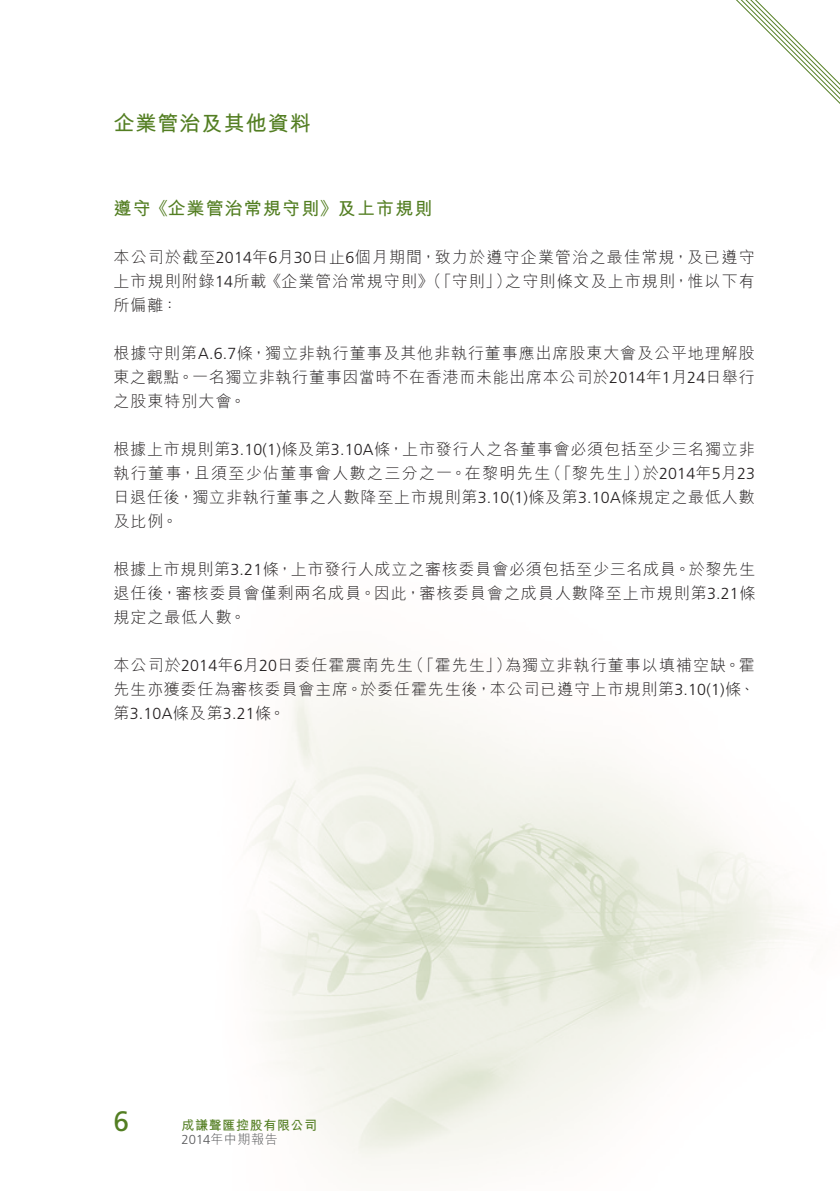
<style>
.page{position:relative;width:840px;height:1191px;background:#fff}
.page>*{position:absolute;margin:0;border:0;box-sizing:border-box;transform-origin:0 0}
.t1{font:28px "Frutiger LT Std";color:#537e22}
.t2{font:700 21px "M Hei HK";letter-spacing:.05em;color:#537e22}
.Heading_1{font:700 18px "M Hei HK";letter-spacing:.065em;color:#537e22}
.Body_Text{font:300 16px/24px "M Hei HK";letter-spacing:.06em;color:#231f20;text-align:justify}
.t3{font:700 13px "M Hei HK";letter-spacing:.045em;color:#537e22}
.t4{font:300 13px "M Hei HK";letter-spacing:.045em;color:#57585a}
.s1{font-family:"Frutiger LT Std"}
</style>
<div class="page">
<img style="left:249px;top:683px;width:548px;height:488px">
<svg style="left:736px;top:0;width:103px;height:103px"></svg>
<p class="t2" style="left:113px;top:108px;width:199px">企業管治及其他資料</p>
<p class="Heading_1" style="left:113px;top:195px;width:320px">遵守《企業管治常規守則》及上市規則</p>
<p class="Body_Text" style="left:113px;top:244px;width:642px">本公司於截至<span class="s1">2014</span>年<span class="s1">6</span>月<span class="s1">30</span>日止<span class="s1">6</span>個月期間，致力於遵守企業管治之最佳常規，及已遵守上市規則附錄<span class="s1">14</span>所載《企業管治常規守則》（「守則」）之守則條文及上市規則，惟以下有所偏離：</p>
<p class="Body_Text" style="left:113px;top:340px;width:642px">根據守則第<span class="s1">A.6.7</span>條，獨立非執行董事及其他非執行董事應出席股東大會及公平地理解股東之觀點。一名獨立非執行董事因當時不在香港而未能出席本公司於<span class="s1">2014</span>年<span class="s1">1</span>月<span class="s1">24</span>日舉行之股東特別大會。</p>
<p class="Body_Text" style="left:113px;top:436px;width:642px">根據上市規則第<span class="s1">3.10(1)</span>條及第<span class="s1">3.10A</span>條，上市發行人之各董事會必須包括至少三名獨立非執行董事，且須至少佔董事會人數之三分之一。在黎明先生（「黎先生」）於<span class="s1">2014</span>年<span class="s1">5</span>月<span class="s1">23</span>日退任後，獨立非執行董事之人數降至上市規則第<span class="s1">3.10(1)</span>條及第<span class="s1">3.10A</span>條規定之最低人數及比例。</p>
<p class="Body_Text" style="left:113px;top:556px;width:642px">根據上市規則第<span class="s1">3.21</span>條，上市發行人成立之審核委員會必須包括至少三名成員。於黎先生退任後，審核委員會僅剩兩名成員。因此，審核委員會之成員人數降至上市規則第<span class="s1">3.21</span>條規定之最低人數。</p>
<p class="Body_Text" style="left:113px;top:652px;width:642px">本公司於<span class="s1">2014</span>年<span class="s1">6</span>月<span class="s1">20</span>日委任霍震南先生（「霍先生」）為獨立非執行董事以填補空缺。霍先生亦獲委任為審核委員會主席。於委任霍先生後，本公司已遵守上市規則第<span class="s1">3.10(1)</span>條、第<span class="s1">3.10A</span>條及第<span class="s1">3.21</span>條。</p>
<p class="t1" style="left:113px;top:1105px;width:17px">6</p>
<p class="t3" style="left:181px;top:1116px;width:137px">成謙聲匯控股有限公司</p>
<p class="t4" style="left:181px;top:1132px;width:98px"><span class="s1">2014</span>年中期報告</p>
</div>
